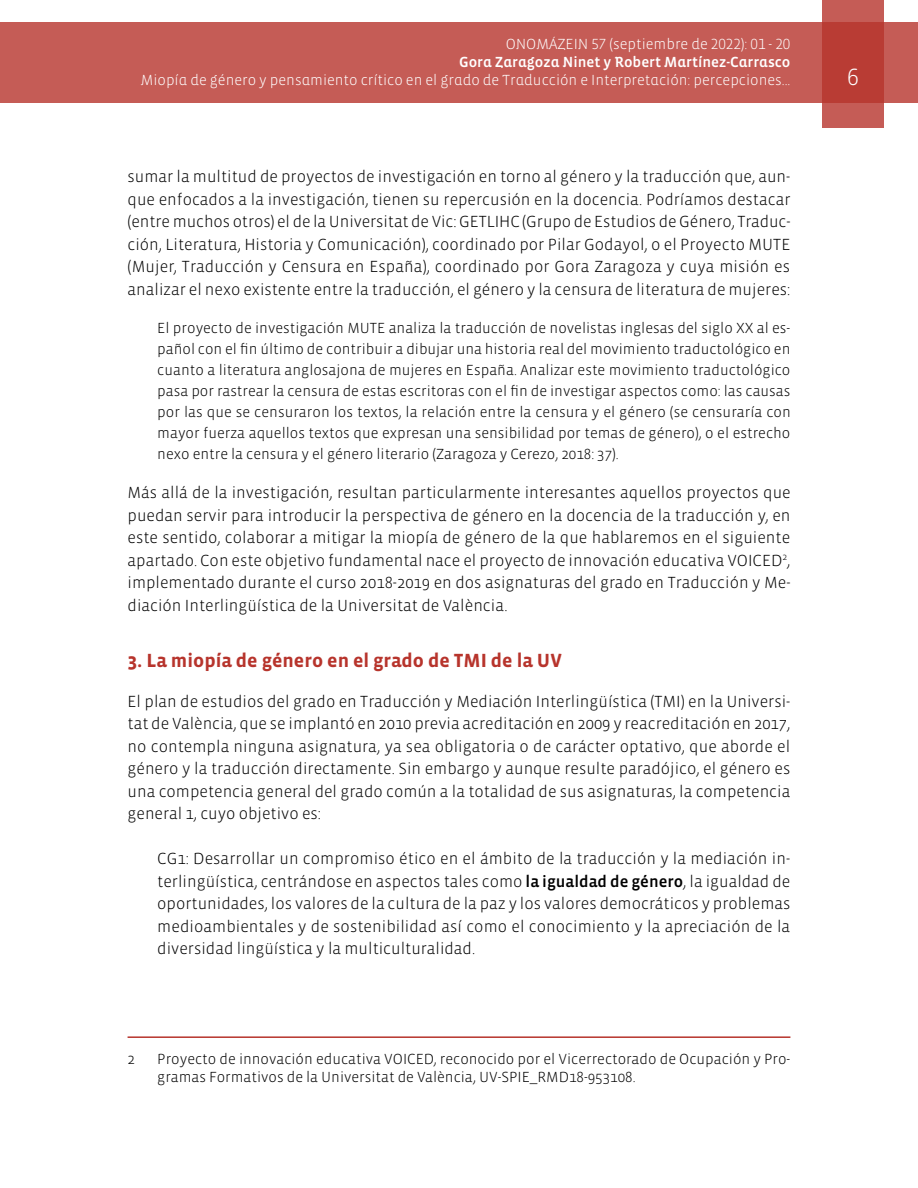
<style>
.page{position:relative;width:918px;height:1188px;background:#fff}
.page>*{position:absolute;margin:0;border:0;box-sizing:border-box;transform-origin:0 0}
.t1{font:300 24px "Vista Sans";color:#fff}
.t2{font:700 19.5px "Vista Sans";color:#b7342c}
.t3{font:300 16.5px/22.5px "Vista Sans";color:#000;text-align:justify}
.t4{font:300 15px/21px "Vista Sans";color:#000;text-align:justify}
.t5{font:300 15px "Vista Sans Alt";color:#fff}
.t6{font:15px "Vista Sans Alt Med";color:#fff}
.s1{font-family:"Vista Sans Med";font-weight:400}
</style>
<div class="page">
<div style="left:0;top:23px;width:918px;height:80px;background:#c55c56"></div>
<svg style="left:822px;top:0;width:62px;height:128px;background:#bd4740"></svg>
<hr style="left:128px;top:1036px;width:662px;height:2px;background:#b7342c">
<p class="t5" style="left:506px;top:37px;width:286px">ONOMÁZEIN 57 (septiembre de 2022): 01 - 20</p>
<p class="t6" style="left:459px;top:55px;width:333px">Gora Zaragoza Ninet y Robert Martínez-Carrasco</p>
<p class="t5" style="left:141px;top:73px;width:651px">Miopía de género y pensamiento crítico en el grado de Traducción e Interpretación: percepciones...</p>
<h1 class="t1" style="left:847px;top:65px;width:13px">6</h1>
<p class="t3" style="left:128px;top:166px;width:664px">sumar la multitud de proyectos de investigación en torno al género y la traducción que, aun&shy;que enfocados a la investigación, tienen su repercusión en la docencia. Podríamos destacar (entre muchos otros) el de la Universitat de Vic: GETLIHC (Grupo de Estudios de Género, Traduc&shy;ción, Literatura, Historia y Comunicación), coordinado por Pilar Godayol, o el Proyecto MUTE (Mujer, Traducción y Censura en España), coordinado por Gora Zaragoza y cuya misión es analizar el nexo existente entre la traducción, el género y la censura de literatura de mujeres:</p>
<p class="t4" style="left:157px;top:318px;width:635px">El proyecto de investigación MUTE analiza la traducción de novelistas inglesas del siglo XX al es&shy;pañol con el fin último de contribuir a dibujar una historia real del movimiento traductológico en cuanto a literatura anglosajona de mujeres en España. Analizar este movimiento traductológico pasa por rastrear la censura de estas escritoras con el fin de investigar aspectos como: las causas por las que se censuraron los textos, la relación entre la censura y el género (se censuraría con mayor fuerza aquellos textos que expresan una sensibilidad por temas de género), o el estrecho nexo entre la censura y el género literario (Zaragoza y Cerezo, 2018: 37).</p>
<p class="t3" style="left:128px;top:482px;width:665px">Más allá de la investigación, resultan particularmente interesantes aquellos proyectos que puedan servir para introducir la perspectiva de género en la docencia de la traducción y, en este sentido, colaborar a mitigar la miopía de género de la que hablaremos en el siguiente apartado. Con este objetivo fundamental nace el proyecto de innovación educativa VOICED<sup>2</sup>, implementado durante el curso 2018-2019 en dos asignaturas del grado en Traducción y Me&shy;diación Interlingüística de la Universitat de València.</p>
<p class="t2" style="left:128px;top:651px;width:436px">3. La miopía de género en el grado de TMI de la UV</p>
<p class="t3" style="left:128px;top:690px;width:664px">El plan de estudios del grado en Traducción y Mediación Interlingüística (TMI) en la Universi&shy;tat de València, que se implantó en 2010 previa acreditación en 2009 y reacreditación en 2017, no contempla ninguna asignatura, ya sea obligatoria o de carácter optativo, que aborde el género y la traducción directamente. Sin embargo y aunque resulte paradójico, el género es una competencia general del grado común a la totalidad de sus asignaturas, la competencia general 1, cuyo objetivo es:</p>
<p class="t3" style="left:157px;top:848px;width:635px">CG1: Desarrollar un compromiso ético en el ámbito de la traducción y la mediación in&shy;terlingüística, centrándose en aspectos tales como <span class="s1">la igualdad de género</span>, la igualdad de oportunidades, los valores de la cultura de la paz y los valores democráticos y problemas medioambientales y de sostenibilidad así como el conocimiento y la apreciación de la diversidad lingüística y la multiculturalidad.</p>
<p class="t4" style="left:128px;top:1048px;width:9px">2</p>
<p class="t4" style="left:157px;top:1050px;width:635px;line-height:18px">Proyecto de innovación educativa VOICED, reconocido por el Vicerrectorado de Ocupación y Pro&shy;gramas Formativos de la Universitat de València, UV-SPIE_RMD18-953108.</p>
</div>
